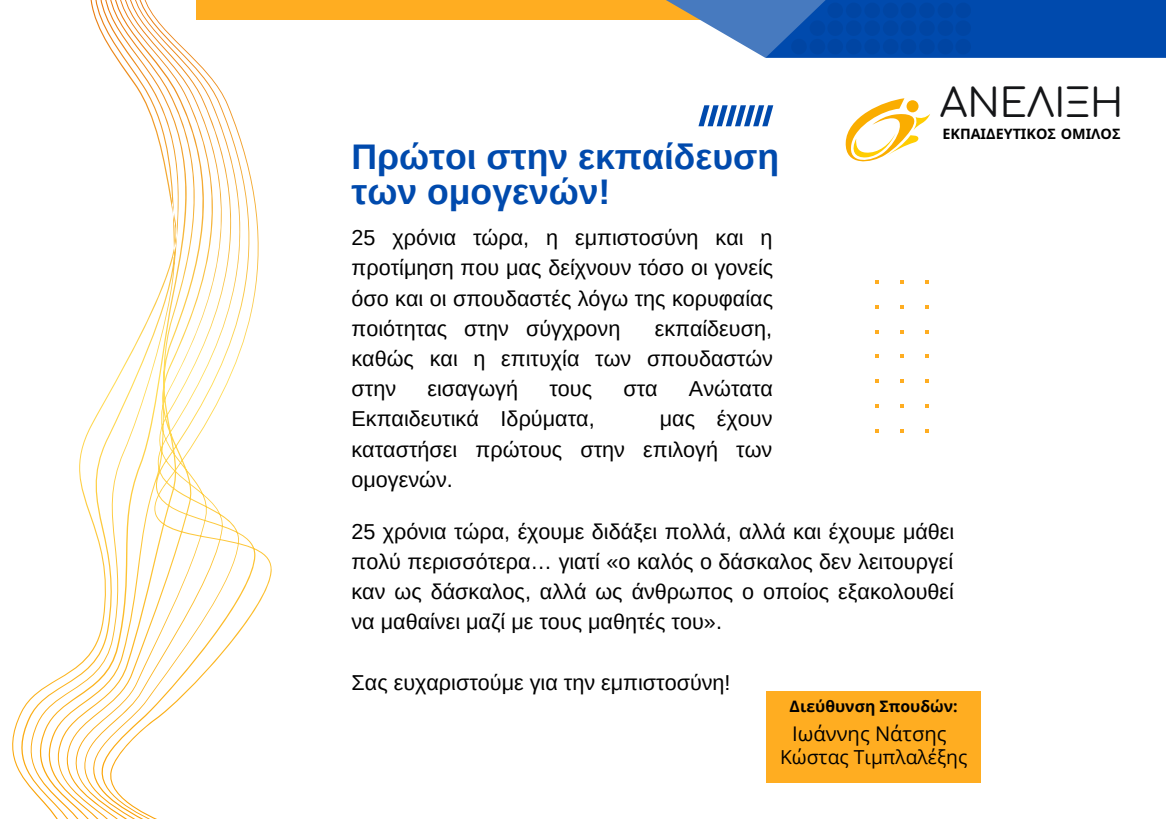
<style>
.page{position:relative;width:1166px;height:819px;background:#fff}
.page>*{position:absolute;margin:0;border:0;box-sizing:border-box;transform-origin:0 0}
.t1{font:39.2px "Comfortaa";color:#141517}
.t2{font:700 35.52px/35.4px "Arimo";color:#004aad}
.t3{font:21.53px/30.1px "Arimo";color:#000;text-align:justify}
.t4{font:20.12px "Open Sans";color:#000}
.t5{font:19.25px "Open Sans";color:#000}
.t6{font:700 15.75px "Open Sans";color:#000}
.t7{font:700 14.35px "Noto Sans";color:#000}
</style>
<div class="page">
<svg style="left:698px;top:105px;width:75px;height:21px"></svg>
<div style="left:196px;top:0;width:551px;height:20px;background:#ffad21"></div>
<svg style="left:666px;top:0;width:99px;height:58px"></svg>
<div style="left:765px;top:0;width:401px;height:58px;background:#004aad"></div>
<svg style="left:791px;top:3px;width:32px;height:30px"></svg>
<svg style="left:845px;top:98px;width:85px;height:64px"></svg>
<svg style="left:12px;top:0;width:260px;height:819px"></svg>
<svg style="left:875px;top:429px;width:4px;height:3px"></svg>
<svg style="left:900px;top:429px;width:4px;height:3px"></svg>
<svg style="left:875px;top:404px;width:4px;height:4px"></svg>
<svg style="left:900px;top:404px;width:4px;height:4px"></svg>
<svg style="left:925px;top:404px;width:3px;height:4px"></svg>
<svg style="left:875px;top:379px;width:4px;height:4px"></svg>
<svg style="left:900px;top:379px;width:4px;height:4px"></svg>
<svg style="left:925px;top:379px;width:3px;height:4px"></svg>
<svg style="left:875px;top:354px;width:4px;height:4px"></svg>
<svg style="left:900px;top:354px;width:4px;height:4px"></svg>
<svg style="left:925px;top:354px;width:3px;height:4px"></svg>
<svg style="left:875px;top:330px;width:4px;height:4px"></svg>
<svg style="left:900px;top:330px;width:4px;height:4px"></svg>
<svg style="left:925px;top:330px;width:3px;height:4px"></svg>
<svg style="left:875px;top:305px;width:4px;height:4px"></svg>
<svg style="left:900px;top:305px;width:4px;height:4px"></svg>
<svg style="left:925px;top:305px;width:3px;height:4px"></svg>
<svg style="left:875px;top:280px;width:4px;height:4px"></svg>
<svg style="left:900px;top:280px;width:4px;height:4px"></svg>
<svg style="left:925px;top:280px;width:3px;height:4px"></svg>
<div style="left:766px;top:691px;width:214px;height:91px;background:#ffad21"></div>
<h1 class="t1" style="left:939px;top:83px;width:185px">ΑΝΕΛΙΞΗ</h1>
<p class="t7" style="left:942px;top:124px;width:180px">ΕΚΠΑΙΔΕΥΤΙΚΟΣ ΟΜΙΛΟΣ</p>
<h2 class="t2" style="left:351px;top:138px;width:429px">Πρώτοι στην εκπαίδευση των ομογενών!</h2>
<p class="t3" style="left:351px;top:223px;width:423px">25 χρόνια τώρα, η εμπιστοσύνη και η προτίμηση που μας δείχνουν τόσο οι γονείς όσο και οι σπουδαστές λόγω της κορυφαίας ποιότητας στην σύγχρονη</p>
<p class="t3" style="left:351px;top:313px;width:423px;text-indent:303px">εκπαίδευση, καθώς και η επιτυχία των σπουδαστών στην</p>
<p class="t3" style="left:427px;top:374px;width:92px">εισαγωγή</p>
<p class="t3" style="left:549px;top:374px;width:44px">τους</p>
<p class="t3" style="left:623px;top:374px;width:36px">στα</p>
<p class="t3" style="left:689px;top:374px;width:86px">Ανώτατα</p>
<p class="t3" style="left:351px;top:404px;width:245px">Εκπαιδευτικά Ιδρύματα,</p>
<p class="t3" style="left:351px;top:404px;width:422px;text-indent:308px">μας έχουν καταστήσει πρώτους στην επιλογή των ομογενών.</p>
<p class="t3" style="left:351px;top:516px;width:604px">25 χρόνια τώρα, έχουμε διδάξει πολλά, αλλά και έχουμε μάθει πολύ περισσότερα… γιατί «ο καλός ο δάσκαλος δεν λειτουργεί καν ως δάσκαλος, αλλά ως άνθρωπος ο οποίος εξακολουθεί να μαθαίνει μαζί με τους μαθητές του».</p>
<p class="t3" style="left:351px;top:667px;width:380px">Σας ευχαριστούμε για την εμπιστοσύνη!</p>
<p class="t6" style="left:789px;top:696px;width:169px">Διεύθυνση Σπουδών:</p>
<p class="t4" style="left:792px;top:720px;width:156px">Ιωάννης Νάτσης</p>
<p class="t5" style="left:780px;top:743px;width:189px">Κώστας Τιμπλαλέξης</p>
</div>
